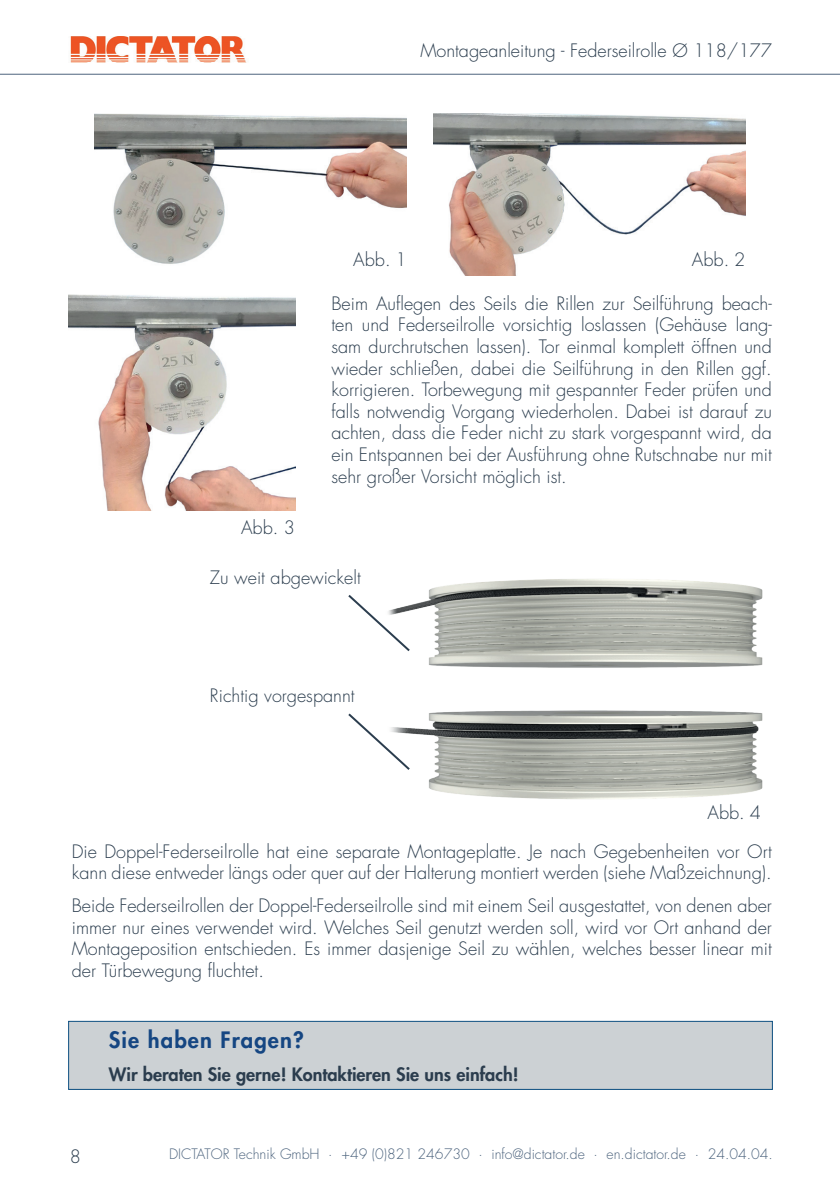
<style>
.page{position:relative;width:840px;height:1191px;background:#fff}
.page>*{position:absolute;margin:0;border:0;box-sizing:border-box;transform-origin:0 0}
.t1{font:800 22px "Futura Std";letter-spacing:.05em;color:#154682}
.t2{font:300 18px/21.6px "Futura Std";color:#2b3d4e;text-align:justify}
.t3{font:800 18px "Futura Std";color:#2b3d4e}
.t4{font:300 14px "Futura Std";color:#4d647e}
</style>
<div class="page">
<img style="left:70px;top:37px;width:176px;height:25px">
<hr style="left:0;top:74px;width:839px;height:1px;background:#4d647e">
<img style="left:411px;top:579px;width:352px;height:220px">
<svg style="left:348px;top:713px;width:63px;height:57px"></svg>
<svg style="left:348px;top:595px;width:63px;height:57px"></svg>
<img style="left:68px;top:295px;width:227px;height:215px">
<div style="left:69px;top:1021px;width:703px;height:68px;background:#ccd1d4"></div>
<div style="left:68px;top:1020px;width:704px;height:70px;border:1px solid #0e5082"></div>
<img style="left:94px;top:113px;width:312px;height:151px">
<img style="left:433px;top:113px;width:312px;height:162px">
<p class="t2" style="left:420px;top:40px;width:353px">Montageanleitung - Federseilrolle Ø 118/177</p>
<p class="t2" style="left:353px;top:249px;width:55px">Abb. 1</p>
<p class="t2" style="left:691px;top:249px;width:55px">Abb. 2</p>
<p class="t2" style="left:241px;top:517px;width:55px">Abb. 3</p>
<p class="t2" style="left:331px;top:293px;width:441px">Beim Auflegen des Seils die Rillen zur Seilführung beach&shy;ten und Federseilrolle vorsichtig loslassen (Gehäuse lang&shy;sam durchrutschen lassen). Tor einmal komplett öffnen und wieder schließen, dabei die Seilführung in den Rillen ggf. korrigieren. Torbewegung mit gespannter Feder prüfen und falls notwendig Vorgang wiederholen. Dabei ist darauf zu achten, dass die Feder nicht zu stark vorgespannt wird, da ein Entspannen bei der Ausführung ohne Rutschnabe nur mit sehr großer Vorsicht möglich ist.</p>
<p class="t2" style="left:210px;top:567px;width:152px">Zu weit abgewickelt</p>
<p class="t2" style="left:210px;top:685px;width:146px">Richtig vorgespannt</p>
<p class="t2" style="left:707px;top:802px;width:55px">Abb. 4</p>
<p class="t2" style="left:72px;top:840px;width:701px">Die Doppel-Federseilrolle hat eine separate Montageplatte. Je nach Gegebenheiten vor Ort kann diese entweder längs oder quer auf der Halterung montiert werden (siehe Maßzeichnung).</p>
<p class="t2" style="left:72px;top:895px;width:701px">Beide Federseilrollen der Doppel-Federseilrolle sind mit einem Seil ausgestattet, von denen aber immer nur eines verwendet wird. Welches Seil genutzt werden soll, wird vor Ort anhand der Montageposition entschieden. Es immer dasjenige Seil zu wählen, welches besser linear mit der Türbewegung fluchtet.</p>
<p class="t2" style="left:70px;top:1146px;width:13px">8</p>
<p class="t1" style="left:109px;top:1026px;width:196px">Sie haben Fragen?</p>
<p class="t3" style="left:109px;top:1062px;width:411px">Wir beraten Sie gerne! Kontaktieren Sie uns einfach!</p>
<p class="t4" style="left:169px;top:1145px;width:605px">DICTATOR Technik GmbH · +49 (0)821 246730 · info@dictator.de · en.dictator.de · 24.04.04.</p>
</div>
